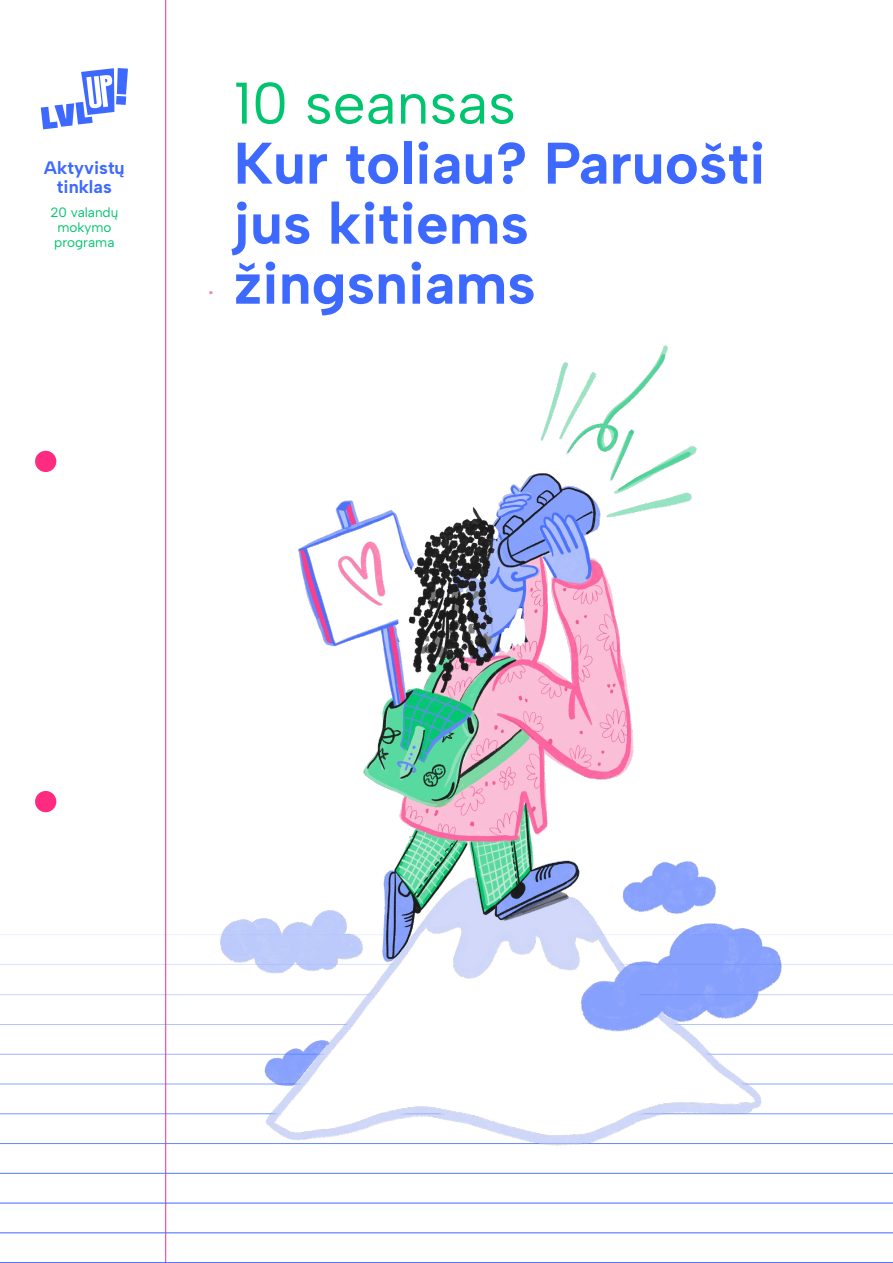
<style>
.page{position:relative;width:893px;height:1263px;background:#fff}
.page>*{position:absolute;margin:0;border:0;box-sizing:border-box;transform-origin:0 0}
.t1{font:700 58.5px/60px "Albert Sans";color:#3d69ff}
.t2{font:58.5px "Albert Sans";color:#00c46e}
.t3{font:700 18px/19.5px "Albert Sans";color:#3d69ff;text-align:center}
.t4{font:13.5px/15px "Albert Sans";color:#00c46e}
</style>
<div class="page">
<hr style="left:165px;top:0;width:1px;height:1263px;background:#ff2b80">
<div style="left:35px;top:451px;width:21px;height:21px;background:#ff2b80;border-radius:50%"></div>
<div style="left:35px;top:791px;width:21px;height:21px;background:#ff2b80;border-radius:50%"></div>
<svg style="left:41px;top:68px;width:87px;height:61px"></svg>
<hr style="left:0;top:1262px;width:893px;height:1px;background:#3d69ff">
<hr style="left:0;top:1232px;width:893px;height:1px;background:#3d69ff">
<hr style="left:0;top:1203px;width:893px;height:1px;background:#3d69ff">
<hr style="left:0;top:1173px;width:893px;height:1px;background:#3d69ff">
<hr style="left:0;top:1143px;width:893px;height:1px;background:#3d69ff">
<hr style="left:0;top:1113px;width:893px;height:1px;background:#3d69ff">
<hr style="left:0;top:1084px;width:893px;height:1px;background:#3d69ff">
<hr style="left:0;top:1054px;width:893px;height:1px;background:#3d69ff">
<hr style="left:0;top:1024px;width:893px;height:1px;background:#3d69ff">
<hr style="left:0;top:994px;width:893px;height:1px;background:#3d69ff">
<hr style="left:0;top:964px;width:893px;height:1px;background:#3d69ff">
<hr style="left:0;top:934px;width:893px;height:1px;background:#3d69ff">
<img style="left:183px;top:291px;width:665px;height:883px">
<p class="t3" style="left:44px;top:158px;width:82px">Aktyvistų tinklas</p>
<p class="t4" style="left:50px;top:205px;width:70px">20 valandų mokymo programa</p>
<p class="t2" style="left:234px;top:68px;width:284px">10 seansas</p>
<p class="t1" style="left:234px;top:133px;width:533px">Kur toliau? Paruošti jus kitiems žingsniams</p>
</div>
